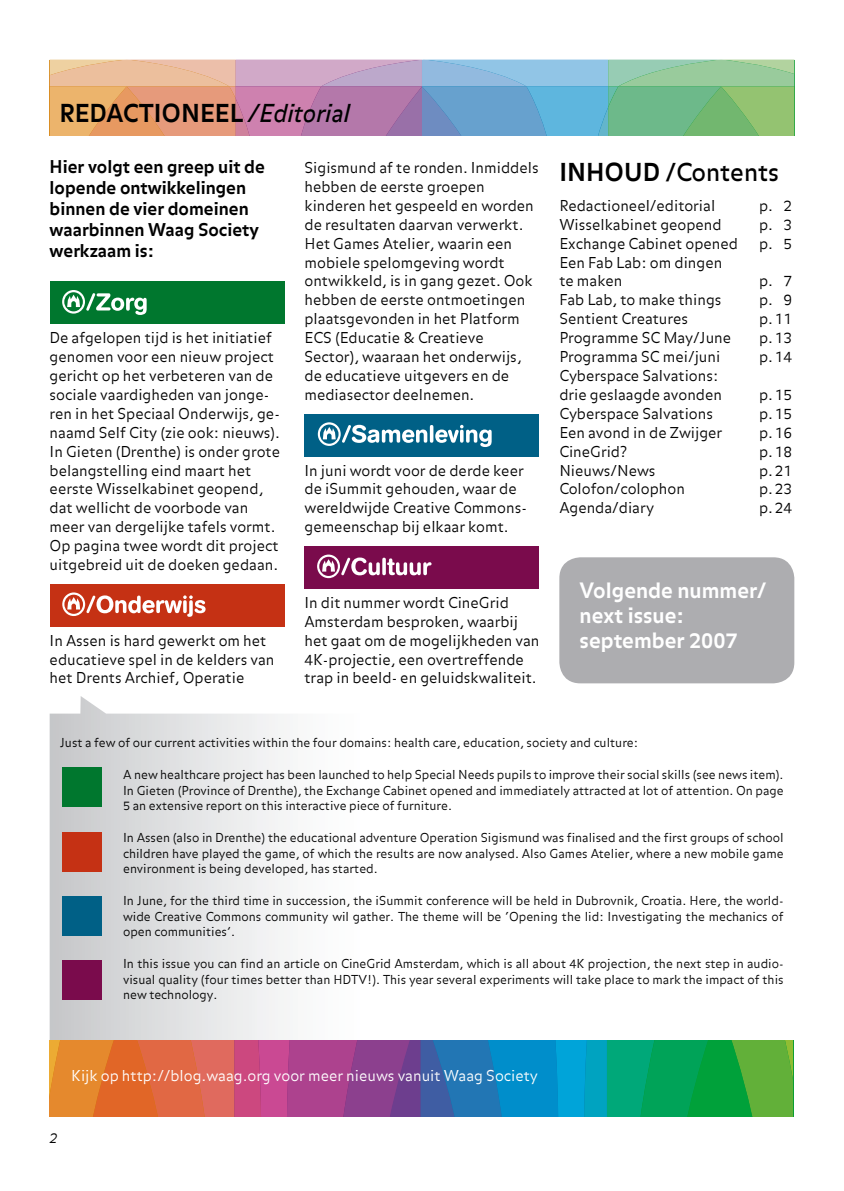
<style>
.page{position:relative;width:844px;height:1191px;background:#fff}
.page>*{position:absolute;margin:0;border:0;box-sizing:border-box;transform-origin:0 0}
.t1{font:700 24.5px "Balance";color:#000}
.t2{font:24.5px "Balance";letter-spacing:-.005em;color:#000}
.t3{font:700 21px/25.2px "Balance";color:#fff}
.t4{font:700 17.5px/21px "Balance";color:#000}
.t5{font:300 14.88px/18.9px "Balance";color:#000}
.t6{font:300 14.88px "Balance";color:#fff}
.t7{font:300 12.25px/15.8px "Balance";color:#000;text-align:justify}
.s1{font-weight:400;font-style:italic}
.s2{font-weight:700}
</style>
<div class="page">
<svg style="left:50px;top:60px;width:744px;height:75px;background:#a8a9a5"></svg>
<div style="left:50px;top:282px;width:234px;height:42px;background:#00772e"></div>
<svg style="left:62px;top:290px;width:85px;height:25px"></svg>
<div style="left:50px;top:584px;width:234px;height:43px;background:#c53114"></div>
<svg style="left:62px;top:592px;width:143px;height:25px"></svg>
<svg style="left:50px;top:696px;width:744px;height:346px"></svg>
<div style="left:62px;top:767px;width:40px;height:40px;background:#00772e"></div>
<div style="left:62px;top:831px;width:40px;height:40px;background:#c53114"></div>
<div style="left:62px;top:896px;width:40px;height:39px;background:#006086"></div>
<div style="left:62px;top:960px;width:40px;height:40px;background:#7a0b4c"></div>
<div style="left:304px;top:414px;width:235px;height:42px;background:#006086"></div>
<svg style="left:318px;top:422px;width:173px;height:25px"></svg>
<div style="left:304px;top:546px;width:235px;height:43px;background:#7a0b4c"></div>
<svg style="left:317px;top:554px;width:114px;height:24px"></svg>
<svg style="left:50px;top:1041px;width:742px;height:75px;background:#6c7876"></svg>
<div style="left:559px;top:557px;width:235px;height:126px;background:#adadb0;border-radius:21px"></div>
<h1 class="t1" style="left:60px;top:99px;width:292px">REDACTIONEEL <span class="s1">/Editorial</span></h1>
<p class="t4" style="left:50px;top:157px;width:217px">Hier volgt een greep uit de lopende ontwikkelingen binnen de vier domeinen waarbinnen Waag Society werkzaam is:</p>
<p class="t5" style="left:50px;top:329px;width:232px">De afgelopen tijd is het initiatief genomen voor een nieuw project gericht op het verbeteren van de sociale vaardigheden van jonge&shy;ren in het Speciaal Onderwijs, ge&shy;naamd Self City (zie ook: nieuws).<br>In Gieten (Drenthe) is onder grote belangstelling eind maart het eerste Wisselkabinet geopend, dat wellicht de voorbode van meer van dergelijke tafels vormt.<br>Op pagina twee wordt dit project uitgebreid uit de doeken gedaan.</p>
<p class="t5" style="left:50px;top:632px;width:226px">In Assen is hard gewerkt om het educatieve spel in de kelders van het Drents Archief, Operatie</p>
<p class="t5" style="left:304px;top:159px;width:236px">Sigismund af te ronden. Inmiddels hebben de eerste groepen kinderen het gespeeld en worden de resultaten daarvan verwerkt.<br>Het Games Atelier, waarin een mobiele spelomgeving wordt ontwikkeld, is in gang gezet. Ook hebben de eerste ontmoetingen plaatsgevonden in het Platform<br>ECS (Educatie &amp; Creatieve<br>Sector), waaraan het onderwijs, de educatieve uitgevers en de mediasector deelnemen.</p>
<p class="t5" style="left:304px;top:461px;width:224px">In juni wordt voor de derde keer de iSummit gehouden, waar de wereldwijde Creative Commons&shy;gemeenschap bij elkaar komt.</p>
<p class="t5" style="left:304px;top:594px;width:236px">In dit nummer wordt CineGrid<br>Amsterdam besproken, waarbij het gaat om de mogelijkheden van<br>4K-projectie, een overtreffende trap in beeld- en geluidskwaliteit.</p>
<h1 class="t2" style="left:559px;top:157px;width:221px"><span class="s2">INHOUD</span> /Contents</h1>
<p class="t5" style="left:559px;top:197px;width:157px">Redactioneel/editorial</p>
<p class="t5" style="left:759px;top:197px;width:35px">p. 2</p>
<p class="t5" style="left:559px;top:216px;width:164px">Wisselkabinet geopend</p>
<p class="t5" style="left:759px;top:216px;width:35px">p. 3</p>
<p class="t5" style="left:559px;top:235px;width:180px">Exchange Cabinet opened</p>
<p class="t5" style="left:759px;top:235px;width:35px">p. 5</p>
<p class="t5" style="left:559px;top:254px;width:164px">Een Fab Lab: om dingen te maken</p>
<p class="t5" style="left:759px;top:272px;width:35px">p. 7</p>
<p class="t5" style="left:559px;top:291px;width:164px">Fab Lab, to make things</p>
<p class="t5" style="left:759px;top:291px;width:35px">p. 9</p>
<p class="t5" style="left:559px;top:310px;width:130px">Sentient Creatures</p>
<p class="t5" style="left:759px;top:310px;width:35px">p.11</p>
<p class="t5" style="left:559px;top:329px;width:173px">Programme SC May/June</p>
<p class="t5" style="left:759px;top:329px;width:35px">p.13</p>
<p class="t5" style="left:559px;top:348px;width:162px">Programma SC mei/juni</p>
<p class="t5" style="left:759px;top:348px;width:35px">p.14</p>
<p class="t5" style="left:559px;top:367px;width:164px">Cyberspace Salvations: drie geslaagde avonden</p>
<p class="t5" style="left:759px;top:386px;width:35px">p.15</p>
<p class="t5" style="left:559px;top:405px;width:155px">Cyberspace Salvations</p>
<p class="t5" style="left:759px;top:405px;width:35px">p.15</p>
<p class="t5" style="left:559px;top:424px;width:164px">Een avond in de Zwijger</p>
<p class="t5" style="left:759px;top:424px;width:35px">p.16</p>
<p class="t5" style="left:559px;top:443px;width:69px">CineGrid?</p>
<p class="t5" style="left:759px;top:443px;width:35px">p.18</p>
<p class="t5" style="left:559px;top:462px;width:98px">Nieuws/News</p>
<p class="t5" style="left:759px;top:462px;width:35px">p.21</p>
<p class="t5" style="left:559px;top:480px;width:127px">Colofon/colophon</p>
<p class="t5" style="left:759px;top:480px;width:35px">p.23</p>
<p class="t5" style="left:559px;top:499px;width:96px">Agenda/diary</p>
<p class="t5" style="left:759px;top:499px;width:35px">p.24</p>
<h2 class="t3" style="left:579px;top:579px;width:188px">Volgende nummer/ next issue: september 2007</h2>
<p class="t7" style="left:60px;top:736px;width:579px">Just a few of our current activities within the four domains: health care, education, society and culture:</p>
<p class="t7" style="left:123px;top:767px;width:661px">A new healthcare project has been launched to help Special Needs pupils to improve their social skills (see news item).<br>In Gieten (Province of Drenthe), the Exchange Cabinet opened and immediately attracted at lot of attention. On page 5 an extensive report on this interactive piece of furniture.</p>
<p class="t7" style="left:123px;top:830px;width:661px">In Assen (also in Drenthe) the educational adventure Operation Sigismund was finalised and the first groups of school children have played the game, of which the results are now analysed. Also Games Atelier, where a new mobile game environment is being developed, has started.</p>
<p class="t7" style="left:123px;top:893px;width:661px">In June, for the third time in succession, the iSummit conference will be held in Dubrovnik, Croatia. Here, the world&shy;wide Creative Commons community wil gather. The theme will be ‘Opening the lid: Investigating the mechanics of open communities’.</p>
<p class="t7" style="left:123px;top:956px;width:662px">In this issue you can find an article on CineGrid Amsterdam, which is all about 4K projection, the next step in audio&shy;visual quality (four times better than HDTV!). This year several experiments will take place to mark the impact of this new technology.</p>
<p class="t6" style="left:71px;top:1066px;width:468px">Kijk op http://blog.waag.org voor meer nieuws vanuit Waag Society</p>
</div>
